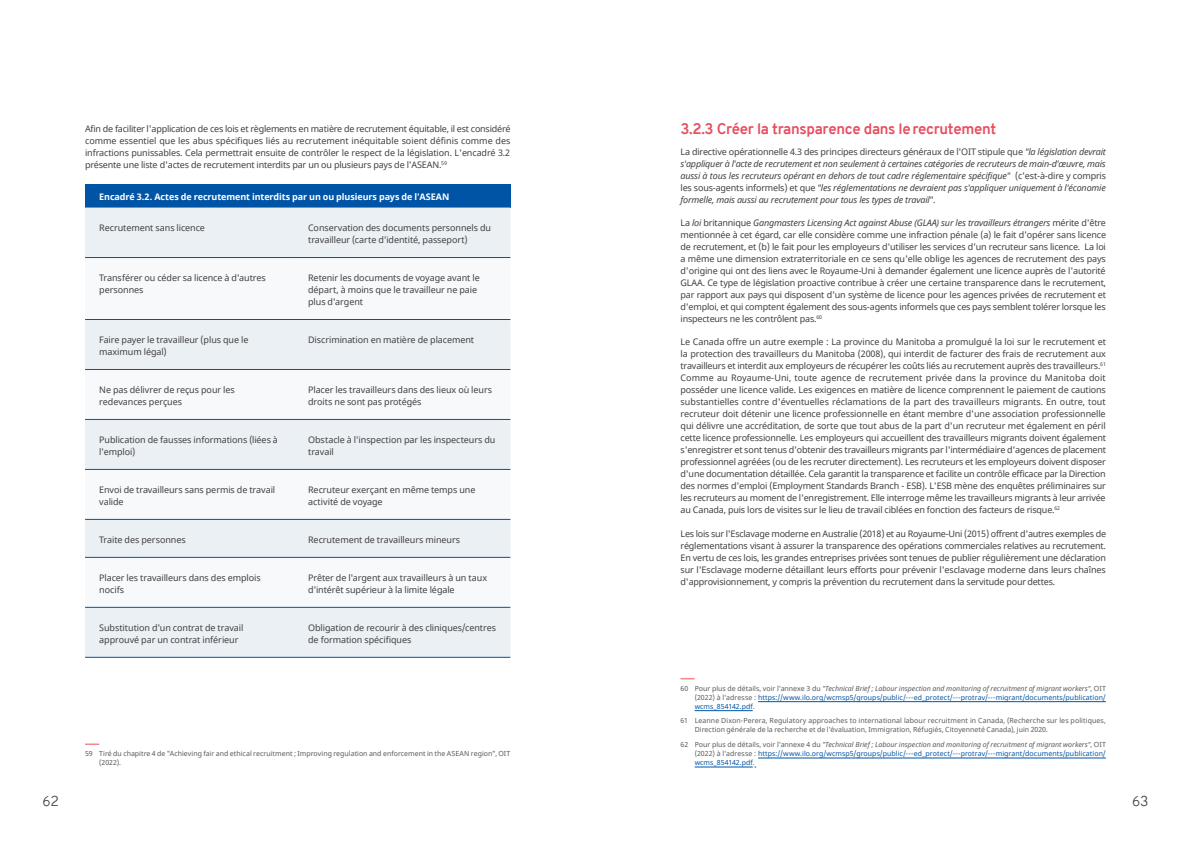
<style>
.page{position:relative;width:1191px;height:842px;background:#fff}
.page>*{position:absolute;margin:0;border:0;box-sizing:border-box;transform-origin:0 0}
.t1{font:700 15px "Overpass";letter-spacing:-.02em;color:#e84e5e}
.t2{font:300 14px "Overpass";color:#414042}
.t3{font:9px/12px "Noto Sans";letter-spacing:-.01em;color:#414042}
.t4{font:italic 9px/12px "Noto Sans";letter-spacing:-.02em;color:#414042;text-align:justify}
.t5{font:700 9px "Noto Sans";letter-spacing:-.01em;color:#fff}
.t6{font:7px/9px "Noto Sans";letter-spacing:.01em;color:#0054a6;text-align:justify}
.t7{font:7px/9px "Noto Sans";letter-spacing:.005em;color:#58595b}
.s1{font-style:normal}
.s2{font-style:italic}
.s3{color:#58595b}
.s4{font-style:italic;color:#58595b}
</style>
<div class="page">
<div style="left:85px;top:184px;width:425px;height:24px;background:#0054a6"></div>
<div style="left:85px;top:208px;width:425px;height:449px;background:#ebf0f4"></div>
<svg style="left:85px;top:258px;width:425px;height:349px"></svg>
<hr style="left:85px;top:257px;width:209px;height:1px;background:#0054a6">
<hr style="left:85px;top:657px;width:209px;height:1px;background:#0054a6">
<hr style="left:294px;top:657px;width:216px;height:1px;background:#0054a6">
<hr style="left:294px;top:257px;width:216px;height:1px;background:#0054a6">
<hr style="left:85px;top:319px;width:209px;height:1px;background:#0054a6">
<hr style="left:294px;top:319px;width:216px;height:1px;background:#0054a6">
<hr style="left:85px;top:369px;width:209px;height:1px;background:#0054a6">
<hr style="left:294px;top:369px;width:216px;height:1px;background:#0054a6">
<hr style="left:85px;top:419px;width:209px;height:1px;background:#0054a6">
<hr style="left:294px;top:419px;width:216px;height:1px;background:#0054a6">
<hr style="left:85px;top:469px;width:209px;height:1px;background:#0054a6">
<hr style="left:294px;top:469px;width:216px;height:1px;background:#0054a6">
<hr style="left:85px;top:519px;width:209px;height:1px;background:#0054a6">
<hr style="left:294px;top:519px;width:216px;height:1px;background:#0054a6">
<hr style="left:85px;top:557px;width:209px;height:1px;background:#0054a6">
<hr style="left:294px;top:557px;width:216px;height:1px;background:#0054a6">
<hr style="left:85px;top:607px;width:209px;height:1px;background:#0054a6">
<hr style="left:294px;top:607px;width:216px;height:1px;background:#0054a6">
<svg style="left:85px;top:744px;width:14px;height:1px"></svg>
<svg style="left:680px;top:678px;width:14px;height:1px"></svg>
<hr style="left:758px;top:701px;width:348px;height:1px;background:#0054a6">
<hr style="left:694px;top:710px;width:58px;height:1px;background:#0054a6">
<hr style="left:758px;top:758px;width:348px;height:1px;background:#0054a6">
<hr style="left:694px;top:767px;width:58px;height:1px;background:#0054a6">
<p class="t3" style="left:85px;top:123px;width:427px;text-align:justify">Afin de faciliter l'application de ces lois et règlements en matière de recrutement équitable, il est considéré comme essentiel que les abus spécifiques liés au recrutement inéquitable soient définis comme des infractions punissables. Cela permettrait ensuite de contrôler le respect de la législation. L'encadré 3.2 présente une liste d'actes de recrutement interdits par un ou plusieurs pays de l'ASEAN.<sup>59</sup></p>
<p class="t5" style="left:99px;top:191px;width:352px">Encadré 3.2. Actes de recrutement interdits par un ou plusieurs pays de l'ASEAN</p>
<p class="t3" style="left:99px;top:222px;width:107px">Recrutement sans licence</p>
<p class="t3" style="left:308px;top:222px;width:184px">Conservation des documents personnels du travailleur (carte d'identité, passeport)</p>
<p class="t3" style="left:99px;top:272px;width:168px">Transférer ou céder sa licence à d'autres personnes</p>
<p class="t3" style="left:308px;top:272px;width:173px">Retenir les documents de voyage avant le départ, à moins que le travailleur ne paie plus d'argent</p>
<p class="t3" style="left:99px;top:334px;width:151px">Faire payer le travailleur (plus que le maximum légal)</p>
<p class="t3" style="left:308px;top:334px;width:167px">Discrimination en matière de placement</p>
<p class="t3" style="left:99px;top:384px;width:137px">Ne pas délivrer de reçus pour les redevances perçues</p>
<p class="t3" style="left:308px;top:384px;width:185px">Placer les travailleurs dans des lieux où leurs droits ne sont pas protégés</p>
<p class="t3" style="left:99px;top:434px;width:180px">Publication de fausses informations (liées à l'emploi)</p>
<p class="t3" style="left:308px;top:434px;width:189px">Obstacle à l'inspection par les inspecteurs du travail</p>
<p class="t3" style="left:99px;top:484px;width:177px">Envoi de travailleurs sans permis de travail valide</p>
<p class="t3" style="left:308px;top:484px;width:169px">Recruteur exerçant en même temps une activité de voyage</p>
<p class="t3" style="left:99px;top:534px;width:88px">Traite des personnes</p>
<p class="t3" style="left:308px;top:534px;width:153px">Recrutement de travailleurs mineurs</p>
<p class="t3" style="left:99px;top:572px;width:163px">Placer les travailleurs dans des emplois nocifs</p>
<p class="t3" style="left:308px;top:572px;width:180px">Prêter de l'argent aux travailleurs à un taux d'intérêt supérieur à la limite légale</p>
<p class="t3" style="left:99px;top:622px;width:146px">Substitution d'un contrat de travail approuvé par un contrat inférieur</p>
<p class="t3" style="left:308px;top:622px;width:189px">Obligation de recourir à des cliniques/centres de formation spécifiques</p>
<p class="t7" style="left:99px;top:749px;width:413px;text-indent:-14px">59 Tiré du chapitre 4 de "Achieving fair and ethical recruitment ; Improving regulation and enforcement in the ASEAN region", OIT (2022).</p>
<h1 class="t1" style="left:680px;top:118px;width:317px">3.2.3 Créer la transparence dans lerecrutement</h1>
<p class="t4" style="left:680px;top:145px;width:427px"><span class="s1">La directive opérationnelle 4.3 des principes directeurs généraux de l'OIT stipule que</span> "la législation devrait s'appliquer à l'acte de recrutement et non seulement à certaines catégories de recruteurs de main-d'œuvre, mais aussi à tous les recruteurs opérant en dehors de tout cadre réglementaire spécifique" <span class="s1">(c'est-à-dire y compris les sous-agents informels) et que</span> "les réglementations ne devraient pas s'appliquer uniquement à l'économie formelle, mais aussi au recrutement pour tous les types de travail"<span class="s1">.</span></p>
<p class="t3" style="left:680px;top:217px;width:427px;text-align:justify">La <span class="s2">loi</span> britannique <span class="s2">Gangmasters Licensing Act against Abuse (GLAA) sur les travailleurs étrangers</span> mérite d'être mentionnée à cet égard, car elle considère comme une infraction pénale (a) le fait d'opérer sans licence de recrutement, et (b) le fait pour les employeurs d'utiliser les services d'un recruteur sans licence. La loi a même une dimension extraterritoriale en ce sens qu'elle oblige les agences de recrutement des pays d'origine qui ont des liens avec le Royaume-Uni à demander également une licence auprès de l'autorité GLAA. Ce type de législation proactive contribue à créer une certaine transparence dans le recrutement, par rapport aux pays qui disposent d'un système de licence pour les agences privées de recrutement et d'emploi, et qui comptent également des sous-agents informels que ces pays semblent tolérer lorsque les inspecteurs ne les contrôlent pas.<sup>60</sup></p>
<p class="t3" style="left:680px;top:336px;width:427px;text-align:justify">Le Canada offre un autre exemple : La province du Manitoba a promulgué la loi sur le recrutement et la protection des travailleurs du Manitoba (2008), qui interdit de facturer des frais de recrutement aux travailleurs et interdit aux employeurs de récupérer les coûts liés au recrutement auprès des travailleurs.<sup>61<br></sup>Comme au Royaume-Uni, toute agence de recrutement privée dans la province du Manitoba doit posséder une licence valide. Les exigences en matière de licence comprennent le paiement de cautions substantielles contre d'éventuelles réclamations de la part des travailleurs migrants. En outre, tout recruteur doit détenir une licence professionnelle en étant membre d'une association professionnelle qui délivre une accréditation, de sorte que tout abus de la part d'un recruteur met également en péril cette licence professionnelle. Les employeurs qui accueillent des travailleurs migrants doivent également s'enregistrer et sont tenus d'obtenir des travailleurs migrants par l'intermédiaire d'agences de placement professionnel agréées (ou de les recruter directement). Les recruteurs et les employeurs doivent disposer d'une documentation détaillée. Cela garantit la transparence et facilite un contrôle efficace par la Direction des normes d'emploi (Employment Standards Branch - ESB). L'ESB mène des enquêtes préliminaires sur les recruteurs au moment de l'enregistrement. Elle interroge même les travailleurs migrants à leur arrivée au Canada, puis lors de visites sur le lieu de travail ciblées en fonction des facteurs de risque.<sup>62</sup></p>
<p class="t3" style="left:680px;top:528px;width:427px;text-align:justify">Les lois sur l'Esclavage moderne en Australie (2018) et au Royaume-Uni (2015) offrent d'autres exemples de réglementations visant à assurer la transparence des opérations commerciales relatives au recrutement.<br>En vertu de ces lois, les grandes entreprises privées sont tenues de publier régulièrement une déclaration sur l'Esclavage moderne détaillant leurs efforts pour prévenir l'esclavage moderne dans leurs chaînes d'approvisionnement, y compris la prévention du recrutement dans la servitude pourdettes.</p>
<p class="t6" style="left:694px;top:684px;width:413px;text-indent:-14px"><span class="s3">60 Pour plus de détails, voir l'annexe 3 du</span> <span class="s4">"Technical Brief ; Labour inspection and monitoring of recruitment of migrant workers"</span><span class="s3">, OIT (2022) à l'adresse :</span> https://www.ilo.org/wcmsp5/groups/public/---ed_protect/---protrav/---migrant/documents/publication/ wcms_854142.pdf<span class="s3">.</span></p>
<p class="t7" style="left:694px;top:716px;width:413px;text-indent:-14px">61 Leanne Dixon-Perera, Regulatory approaches to international labour recruitment in Canada, (Recherche sur les politiques,<br>Direction générale de la recherche et de l'évaluation, Immigration, Réfugiés, Citoyenneté Canada), juin 2020.</p>
<p class="t6" style="left:694px;top:740px;width:413px;text-indent:-14px"><span class="s3">62 Pour plus de détails, voir l'annexe 4 du</span> <span class="s4">"Technical Brief ; Labour inspection and monitoring of recruitment of migrant workers"</span><span class="s3">, OIT (2022) à l'adresse :</span> https://www.ilo.org/wcmsp5/groups/public/---ed_protect/---protrav/---migrant/documents/publication/ wcms_854142.pdf<span class="s3">.</span></p>
<h2 class="t2" style="left:43px;top:791px;width:18px">62</h2>
<h2 class="t2" style="left:1132px;top:791px;width:18px">63</h2>
</div>
